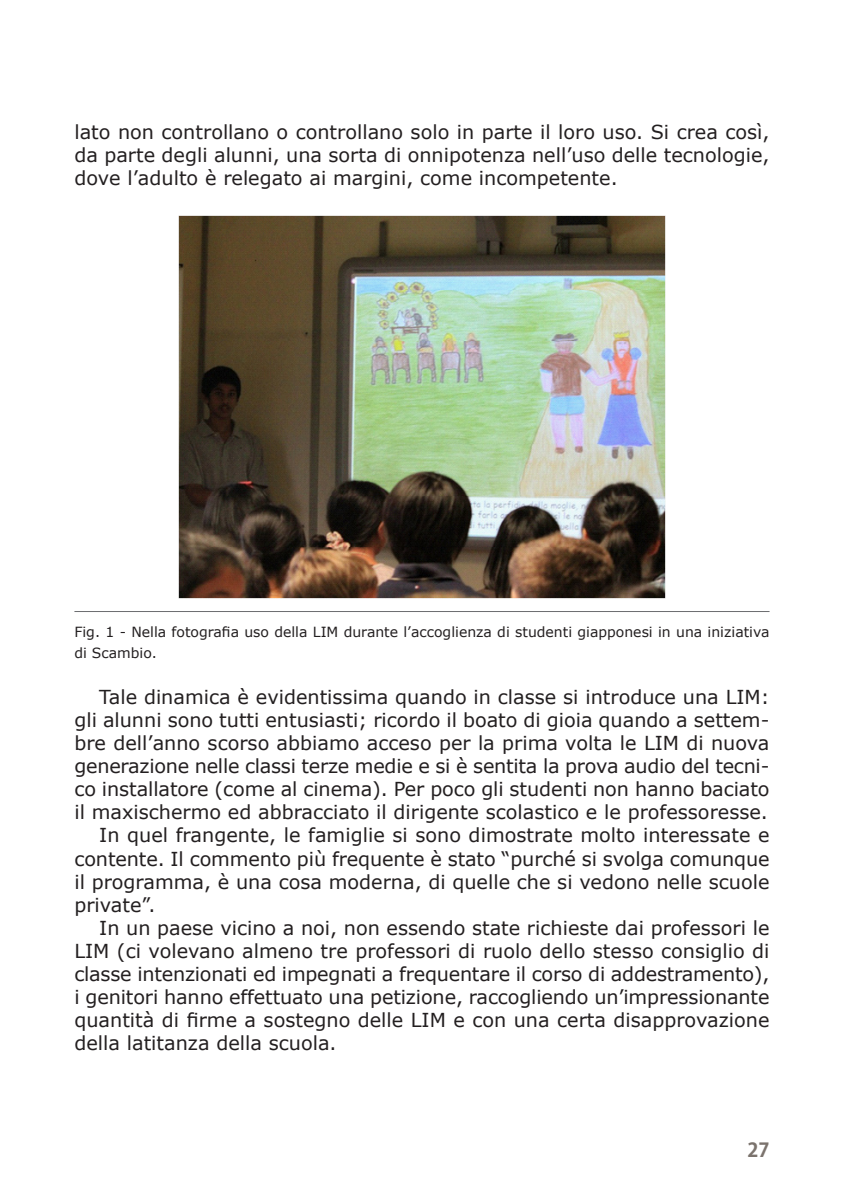
<style>
.page{position:relative;width:844px;height:1191px;background:#fff}
.page>*{position:absolute;margin:0;border:0;box-sizing:border-box;transform-origin:0 0}
.TESTO{font:19.25px/23.1px "Verdana";color:#231f20;text-align:justify}
.t1{font:700 19.25px "Koz Go Pr 6 N";color:#7b736d}
.FIG_BRICKS{font:14px/21px "Verdana";color:#231f20}
</style>
<div class="page">
<hr style="left:74px;top:611px;width:695px;height:1px;background:#6c6d70">
<img style="left:179px;top:215px;width:486px;height:383px">
<p class="TESTO" style="left:74px;top:120px;width:696px">lato non controllano o controllano solo in parte il loro uso. Si crea così, da parte degli alunni, una sorta di onnipotenza nell’uso delle tecnologie, dove l’adulto è relegato ai margini, come incompetente.</p>
<p class="FIG_BRICKS" style="left:74px;top:621px;width:696px">Fig. 1 - Nella fotografia uso della LIM durante l’accoglienza di studenti giapponesi in una iniziativa di Scambio.</p>
<p class="TESTO" style="left:74px;top:685px;width:696px;text-indent:25px">Tale dinamica è evidentissima quando in classe si introduce una LIM: gli alunni sono tutti entusiasti; ricordo il boato di gioia quando a settem&shy;bre dell’anno scorso abbiamo acceso per la prima volta le LIM di nuova generazione nelle classi terze medie e si è sentita la prova audio del tecni&shy;co installatore (come al cinema). Per poco gli studenti non hanno baciato il maxischermo ed abbracciato il dirigente scolastico e le professoresse.</p>
<p class="TESTO" style="left:74px;top:823px;width:696px;text-indent:25px">In quel frangente, le famiglie si sono dimostrate molto interessate e contente. Il commento più frequente è stato “purché si svolga comunque il programma, è una cosa moderna, di quelle che si vedono nelle scuole private”.</p>
<p class="TESTO" style="left:74px;top:916px;width:696px;text-indent:25px">In un paese vicino a noi, non essendo state richieste dai professori le LIM (ci volevano almeno tre professori di ruolo dello stesso consiglio di classe intenzionati ed impegnati a frequentare il corso di addestramento), i genitori hanno effettuato una petizione, raccogliendo un’impressionante quantità di firme a sostegno delle LIM e con una certa disapprovazione della latitanza della scuola.</p>
<p class="t1" style="left:747px;top:1138px;width:24px">27</p>
</div>
